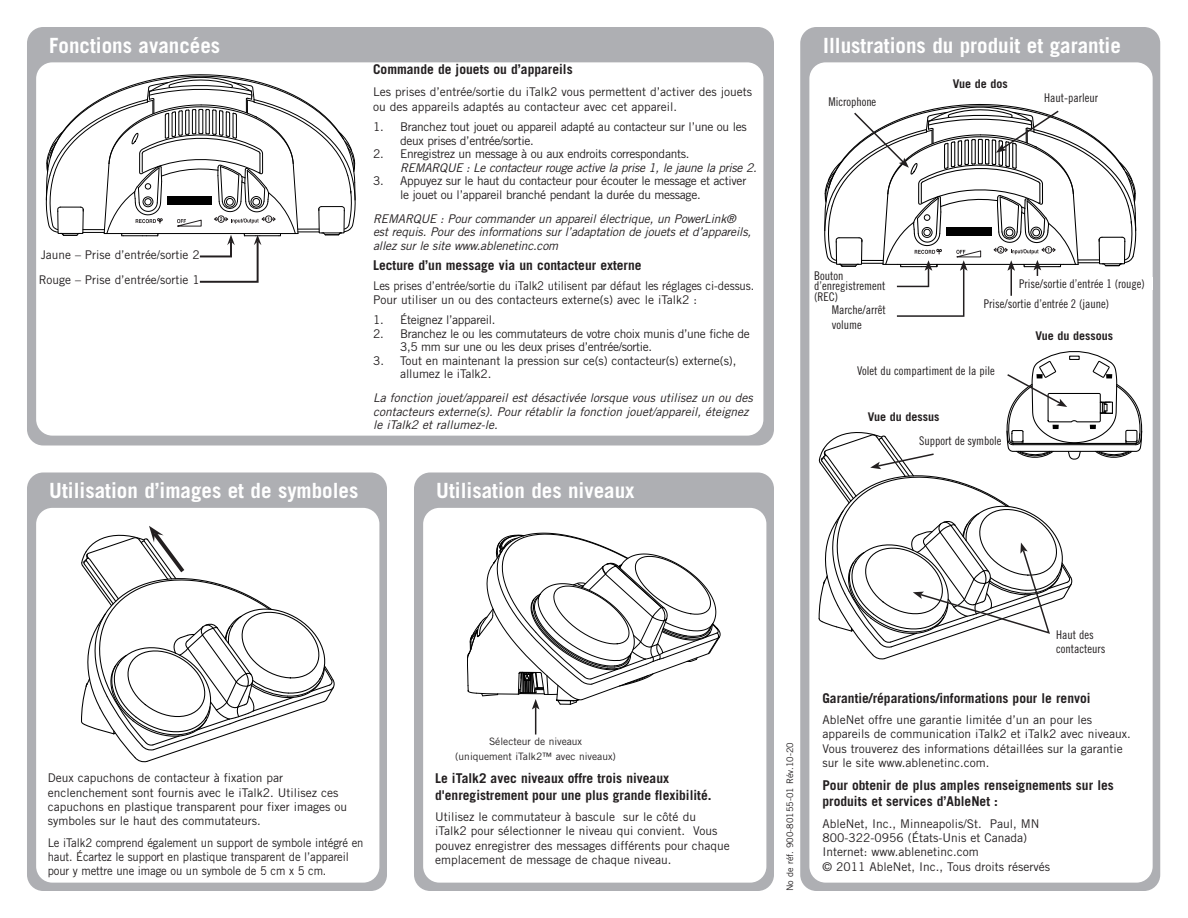
<style>
.page{position:relative;width:1188px;height:918px;background:#fff}
.page>*{position:absolute;margin:0;border:0;box-sizing:border-box;transform-origin:0 0}
.t1{font:700 21px "Trade Gothic LT Std";color:#fff}
.t2{font:700 13.5px/16.2px "Trade Gothic LT Std";color:#231f20}
.secondary{font:12px/14.4px "Trade Gothic LT Std";color:#231f20}
.secondary-2{font:12px/13.5px "Trade Gothic LT Std";letter-spacing:-.025em;color:#231f20}
.NOTES{font:italic 12px/13.5px "Trade Gothic LT Std";letter-spacing:-.015em;color:#231f20}
.Captions{font:12px/14.4px "Trade Gothic LT Std Cn 18";color:#231f20}
.Numbers{font:italic 12px/13.5px "Trade Gothic LT Std";color:#231f20}
.secondary-3{font:12px/14.4px "Trade Gothic LT Std";color:#231f20;scale:.94 1}
.secondary-4{font:12px/13.5px "Trade Gothic LT Std";color:#231f20;scale:.95 1}
.Captions-2{font:700 12px "Trade Gothic LT Std";color:#231f20}
.t3{font:10.2px "Trade Gothic LT Std";color:#231f20}
.secondary-5{font:9px "Trade Gothic LT Std";color:#231f20}
.s1{font-style:normal}
</style>
<div class="page">
<div style="left:27px;top:27px;width:747px;height:419px;background:#aeafb3;border-radius:16px"></div>
<div style="left:36px;top:62px;width:727px;height:374px;background:#fff;border-radius:16px"></div>
<div style="left:800px;top:27px;width:360px;height:864px;background:#aeafb3;border-radius:16px"></div>
<div style="left:809px;top:62px;width:344px;height:821px;background:#fff;border-radius:16px"></div>
<div style="left:27px;top:472px;width:360px;height:419px;background:#aeafb3;border-radius:16px"></div>
<div style="left:36px;top:508px;width:343px;height:375px;background:#fff;border-radius:16px"></div>
<hr style="left:897px;top:315px;width:66px;height:2px;background:#231f20">
<hr style="left:963px;top:268px;width:1px;height:49px;background:#231f20">
<hr style="left:1010px;top:268px;width:2px;height:28px;background:#231f20">
<div style="left:414px;top:472px;width:360px;height:419px;background:#aeafb3;border-radius:16px"></div>
<div style="left:423px;top:508px;width:343px;height:375px;background:#fff;border-radius:16px"></div>
<svg style="left:45px;top:74px;width:311px;height:209px"></svg>
<svg style="left:81px;top:526px;width:254px;height:237px"></svg>
<svg style="left:818px;top:351px;width:325px;height:309px"></svg>
<svg style="left:824px;top:104px;width:313px;height:183px"></svg>
<svg style="left:467px;top:532px;width:253px;height:203px"></svg>
<p class="t1" style="left:49px;top:33px;width:172px">Fonctions avancées</p>
<p class="t1" style="left:823px;top:33px;width:299px">Illustrations du produit et garantie</p>
<p class="t2" style="left:373px;top:61px;width:201px">Commande de jouets ou d’appareils</p>
<p class="secondary" style="left:373px;top:84px;width:381px;line-height:15px">Les prises d’entrée/sortie du iTalk2 vous permettent d’activer des jouets ou des appareils adaptés au contacteur avec cet appareil.</p>
<p class="secondary-2" style="left:400px;top:120px;width:348px;text-indent:-27px">1. Branchez tout jouet ou appareil adapté au contacteur sur l’une ou les deux prises d’entrée/sortie.</p>
<p class="NOTES" style="left:400px;top:148px;width:358px;text-indent:-27px"><span class="s1">2. Enregistrez un message à ou aux endroits correspondants.<br></span>REMARQUE : Le contacteur rouge active la prise 1, le jaune la prise 2.</p>
<p class="secondary-2" style="left:400px;top:174px;width:348px;text-indent:-27px">3. Appuyez sur le haut du contacteur pour écouter le message et activer le jouet ou l’appareil branché pendant la durée du message.</p>
<p class="NOTES" style="left:373px;top:212px;width:380px">REMARQUE : Pour commander un appareil électrique, un PowerLink® est requis. Pour des informations sur l’adaptation de jouets et d’appareils, allez sur le site www.ablenetinc.com</p>
<p class="t2" style="left:373px;top:257px;width:270px">Lecture d’un message via un contacteur externe</p>
<p class="secondary-4" style="left:373px;top:279px;width:403px">Les prises d’entrée/sortie du iTalk2 utilisent par défaut les réglages ci-dessus.<br>Pour utiliser un ou des contacteurs externe(s) avec le iTalk2 :</p>
<p class="secondary-2" style="left:373px;top:313px;width:124px">1. Éteignez l’appareil.</p>
<p class="secondary-2" style="left:400px;top:327px;width:351px;text-indent:-27px">2. Branchez le ou les commutateurs de votre choix munis d’une fiche de<br>3,5 mm sur une ou les deux prises d’entrée/sortie.</p>
<p class="secondary" style="left:400px;top:354px;width:338px;line-height:13.5px;text-indent:-27px">3. Tout en maintenant la pression sur ce(s) contacteur(s) externe(s), allumez le iTalk2.</p>
<p class="Numbers" style="left:373px;top:391px;width:381px">La fonction jouet/appareil est désactivée lorsque vous utilisez un ou des contacteurs externe(s). Pour rétablir la fonction jouet/appareil, éteignez le iTalk2 et rallumez-le.</p>
<p class="Captions-2" style="left:953px;top:76px;width:57px">Vue de dos</p>
<p class="Captions" style="left:1044px;top:90px;width:55px">Haut-parleur</p>
<p class="Captions" style="left:828px;top:95px;width:49px">Microphone</p>
<p class="secondary" style="left:41px;top:247px;width:161px">Jaune – Prise d’entrée/sortie 2</p>
<p class="secondary" style="left:39px;top:273px;width:163px">Rouge – Prise d’entrée/sortie 1</p>
<p class="Captions" style="left:814px;top:270px;width:73px;line-height:10.5px">Bouton d’enregistrement (REC)</p>
<p class="Captions" style="left:832px;top:303px;width:55px">Marche/arrêt volume</p>
<p class="Captions" style="left:1019px;top:276px;width:127px">Prise/sortie d’entrée 1 (rouge)</p>
<p class="Captions" style="left:984px;top:296px;width:127px">Prise/sortie d’entrée 2 (jaune)</p>
<p class="Captions-2" style="left:1035px;top:328px;width:79px">Vue du dessous</p>
<p class="Captions" style="left:857px;top:363px;width:139px">Volet du compartiment de la pile</p>
<p class="Captions-2" style="left:868px;top:409px;width:73px">Vue du dessus</p>
<p class="t1" style="left:49px;top:478px;width:311px">Utilisation d’images et de symboles</p>
<p class="t1" style="left:436px;top:478px;width:200px">Utilisation des niveaux</p>
<p class="secondary" style="left:48px;top:771px;width:301px">Deux capuchons de contacteur à fixation par enclenchement sont fournis avec le iTalk2. Utilisez ces capuchons en plastique transparent pour fixer images ou symboles sur le haut des commutateurs.</p>
<p class="secondary-3" style="left:48px;top:835px;width:337px">Le iTalk2 comprend également un support de symbole intégré en haut. Écartez le support en plastique transparent de l’appareil pour y mettre une image ou un symbole de 5 cm x 5 cm.</p>
<p class="t3" style="left:489px;top:735px;width:95px">Sélecteur de niveaux</p>
<p class="t3" style="left:455px;top:750px;width:162px">(uniquement iTalk2™ avec niveaux)</p>
<p class="t2" style="left:435px;top:770px;width:278px">Le iTalk2 avec niveaux offre trois niveaux d'enregistrement pour une plus grande flexibilité.</p>
<p class="secondary" style="left:435px;top:809px;width:296px">Utilisez le commutateur à bascule sur le côté du iTalk2 pour sélectionner le niveau qui convient. Vous pouvez enregistrer des messages différents pour chaque emplacement de message de chaque niveau.</p>
<p class="Captions" style="left:919px;top:433px;width:84px">Support de symbole</p>
<p class="secondary-5" style="left:784px;top:891px;width:150px;rotate:-90deg">No de réf. 900-80155-01 Rév.10-20</p>
<p class="Captions" style="left:1056px;top:627px;width:51px">Haut des contacteurs</p>
<p class="t2" style="left:822px;top:690px;width:270px">Garantie/réparations/informations pour le renvoi</p>
<p class="secondary" style="left:822px;top:712px;width:310px">AbleNet offre une garantie limitée d’un an pour les appareils de communication iTalk2 et iTalk2 avec niveaux.<br>Vous trouverez des informations détaillées sur la garantie sur le site www.ablenetinc.com.</p>
<p class="t2" style="left:822px;top:777px;width:293px">Pour obtenir de plus amples renseignements sur les produits et services d’AbleNet :</p>
<p class="secondary" style="left:822px;top:816px;width:229px">AbleNet, Inc., Minneapolis/St. Paul, MN 800-322-0956 (États-Unis et Canada)<br>Internet: www.ablenetinc.com<br>© 2011 AbleNet, Inc., Tous droits réservés</p>
</div>
